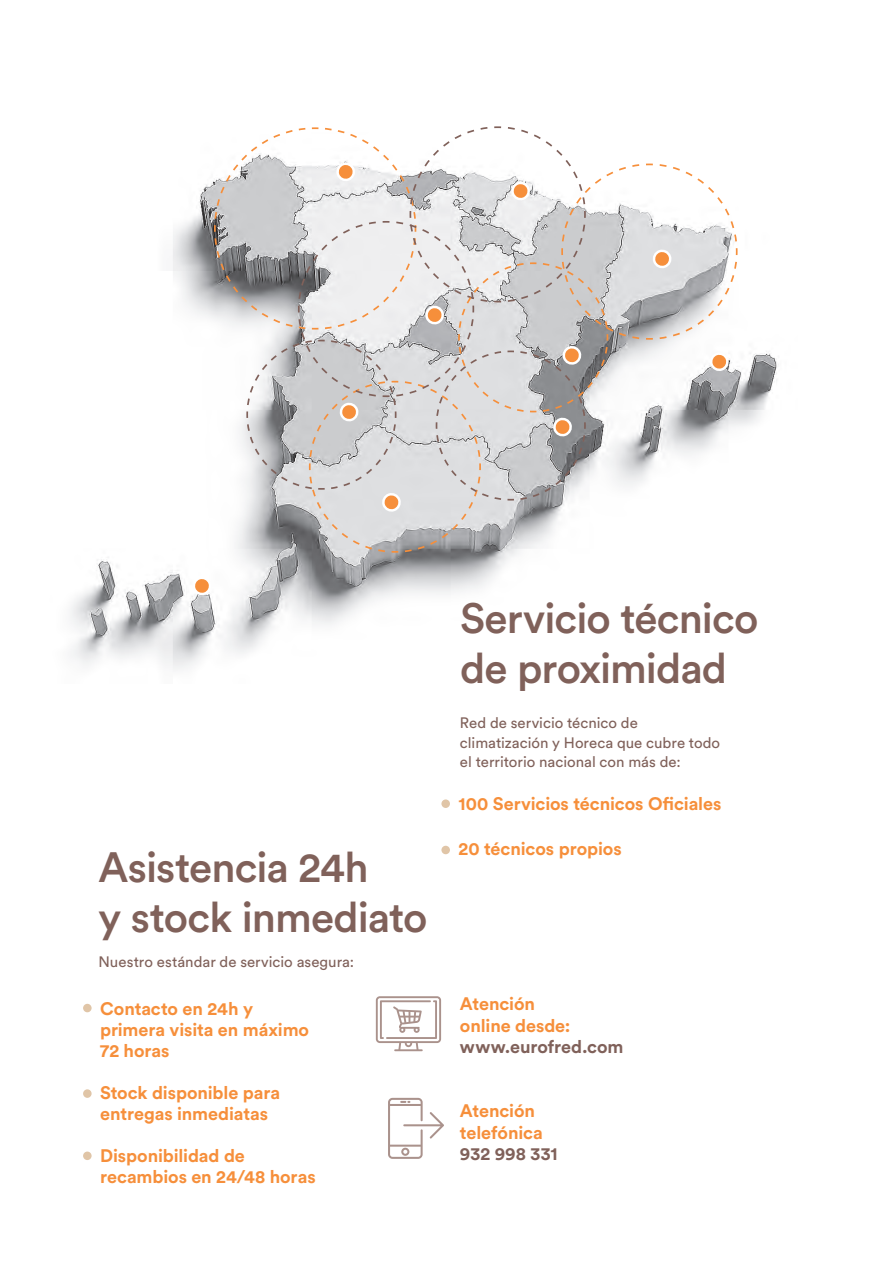
<style>
.page{position:relative;width:895px;height:1276px;background:#fff}
.page>*{position:absolute;margin:0;border:0;box-sizing:border-box;transform-origin:0 0}
.t1{font:500 42px/49.5px "Circular Std";letter-spacing:-.02em;color:#80615a}
.t2{font:700 18px/21px "Circular Std";letter-spacing:-.005em;color:#f68f3b}
.t3{font:700 18px "Circular Std";color:#80615a}
.t4{font:15px/19.5px "Circular Std";color:#80615a}
</style>
<div class="page">
<svg style="left:375px;top:996px;width:66px;height:55px"></svg>
<svg style="left:388px;top:1098px;width:56px;height:61px"></svg>
<img style="left:70px;top:183px;width:707px;height:487px">
<svg style="left:192px;top:576px;width:19px;height:21px"></svg>
<svg style="left:213px;top:126px;width:525px;height:427px"></svg>
<div style="left:441px;top:799px;width:8px;height:9px;background:#e0c5a7;border-radius:50%"></div>
<div style="left:441px;top:846px;width:8px;height:8px;background:#e0c5a7;border-radius:50%"></div>
<div style="left:83px;top:1004px;width:9px;height:8px;background:#e0c5a7;border-radius:50%"></div>
<div style="left:83px;top:1089px;width:9px;height:9px;background:#e0c5a7;border-radius:50%"></div>
<div style="left:83px;top:1151px;width:9px;height:9px;background:#e0c5a7;border-radius:50%"></div>
<h1 class="t1" style="left:98px;top:842px;width:330px">Asistencia 24h<br>y stock inmediato</h1>
<p class="t4" style="left:98px;top:952px;width:257px">Nuestro estándar de servicio asegura:</p>
<p class="t2" style="left:100px;top:997px;width:210px">Contacto en 24h y primera visita en máximo<br>72 horas</p>
<p class="t2" style="left:100px;top:1082px;width:181px">Stock disponible para entregas inmediatas</p>
<p class="t2" style="left:100px;top:1145px;width:217px">Disponibilidad de recambios en 24/48 horas</p>
<h1 class="t1" style="left:460px;top:593px;width:300px">Servicio técnico de proximidad</h1>
<p class="t4" style="left:460px;top:713px;width:261px">Red de servicio técnico de climatización y Horeca que cubre todo el territorio nacional con más de:</p>
<p class="t2" style="left:458px;top:792px;width:264px">100 Servicios técnicos Oficiales</p>
<p class="t2" style="left:458px;top:837px;width:165px">20 técnicos propios</p>
<p class="t2" style="left:460px;top:992px;width:112px;line-height:21.6px">Atención online desde:</p>
<p class="t3" style="left:460px;top:1035px;width:165px">www.eurofred.com</p>
<p class="t2" style="left:460px;top:1099px;width:84px;line-height:21.6px">Atención telefónica</p>
<p class="t3" style="left:460px;top:1142px;width:99px">932 998 331</p>
</div>
